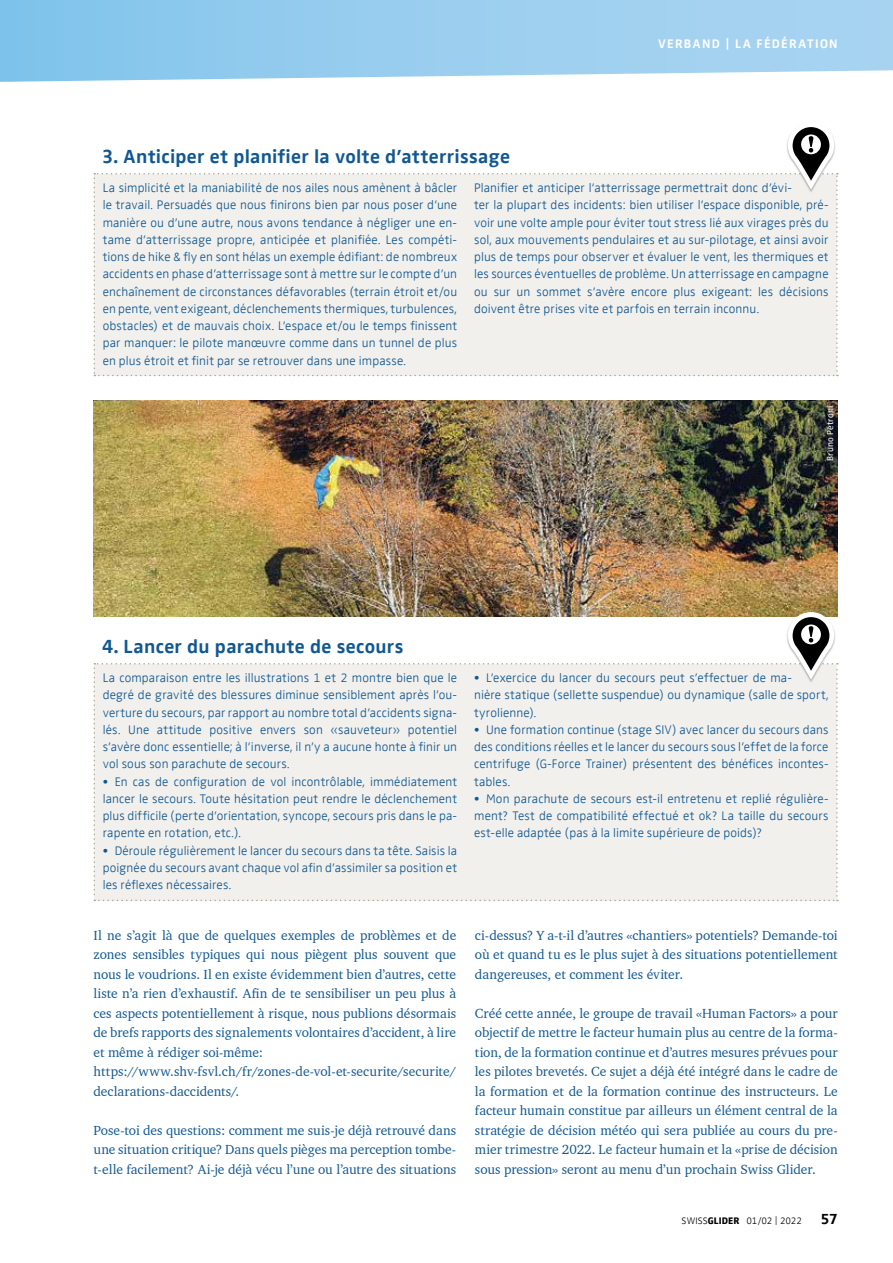
<style>
.page{position:relative;width:893px;height:1263px;background:#fff}
.page>*{position:absolute;margin:0;border:0;box-sizing:border-box;transform-origin:0 0}
.t1{font:700 19.5px "Zwo Offc Pro";letter-spacing:.015em;color:#115892}
.t2{font:700 15px "Zwo Offc Pro";color:#000}
.t3{font:13.5px/19.5px "Charter BT";color:#115892;text-align:justify}
.t4{font:300 12.75px/17.2px "Zwo Offc Pro";letter-spacing:.01em;color:#115892;text-align:justify}
.t5{font:700 12.75px "Zwo Offc Pro";letter-spacing:.1em;color:#fff}
.t6{font:300 9.75px "Zwo Offc Pro";letter-spacing:-.015em;color:#000}
.t7{font:9px "Zwo Offc Pro";letter-spacing:.02em;color:#fff}
.s1{font-weight:800}
</style>
<div class="page">
<img style="left:94px;top:401px;width:744px;height:211px">
<svg style="left:0;top:0;width:893px;height:82px;background:#9ed0ef"></svg>
<svg style="left:94px;top:127px;width:744px;height:249px"></svg>
<svg style="left:94px;top:612px;width:744px;height:289px"></svg>
<h1 class="t1" style="left:102px;top:142px;width:409px">3. Anticiper et planifier la volte d’atterrissage</h1>
<p class="t5" style="left:658px;top:34px;width:181px">VERBAND | LA FÉDÉRATION</p>
<p class="t4" style="left:103px;top:178px;width:356px">La simplicité et la maniabilité de nos ailes nous amènent à bâcler le travail. Persuadés que nous finirons bien par nous poser d’une manière ou d’une autre, nous avons tendance à négliger une en&shy;tame d’atterrissage propre, anticipée et planifiée. Les compéti&shy;tions de hike &amp; fly en sont hélas un exemple édifiant: de nombreux accidents en phase d’atterrissage sont à mettre sur le compte d’un enchaînement de circonstances défavorables (terrain étroit et/ou en pente, vent exigeant, déclenchements thermiques, turbulences, obstacles) et de mauvais choix. L’espace et/ou le temps finissent par manquer: le pilote manœuvre comme dans un tunnel de plus en plus étroit et finit par se retrouver dans une impasse.</p>
<p class="t4" style="left:474px;top:178px;width:356px;text-align:left">Planifier et anticiper l’atterrissage permettrait donc d’évi-<br>ter la plupart des incidents: bien utiliser l’espace disponible, pré&shy;voir une volte ample pour éviter tout stress lié aux virages près du sol, aux mouvements pendulaires et au sur-pilotage, et ainsi avoir plus de temps pour observer et évaluer le vent, les thermiques et les sources éventuelles de problème. Un atterrissage en campagne ou sur un sommet s’avère encore plus exigeant: les décisions doivent être prises vite et parfois en terrain inconnu.</p>
<p class="t7" style="left:823px;top:461px;width:56px;rotate:-90deg">Bruno Petroni</p>
<h1 class="t1" style="left:102px;top:632px;width:303px">4. Lancer du parachute de secours</h1>
<p class="t4" style="left:103px;top:668px;width:356px">La comparaison entre les illustrations 1 et 2 montre bien que le degré de gravité des blessures diminue sensiblement après l’ou&shy;verture du secours, par rapport au nombre total d’accidents signa&shy;lés. Une attitude positive envers son «sauveteur» potentiel s’avère donc essentielle; à l’inverse, il n’y a aucune honte à finir un vol sous son parachute de secours.</p>
<p class="t4" style="left:103px;top:772px;width:356px">• En cas de configuration de vol incontrôlable, immédiatement lancer le secours. Toute hésitation peut rendre le déclenchement plus difficile (perte d’orientation, syncope, secours pris dans le pa&shy;rapente en rotation, etc.).</p>
<p class="t4" style="left:103px;top:841px;width:356px">• Déroule régulièrement le lancer du secours dans ta tête. Saisis la poignée du secours avant chaque vol afin d’assimiler sa position et les réflexes nécessaires.</p>
<p class="t3" style="left:94px;top:925px;width:364px;text-align:left">Il ne s’agit là que de quelques exemples de problèmes et de zones sensibles typiques qui nous piègent plus souvent que nous le voudrions. Il en existe évidemment bien d’autres, cette liste n’a rien d’exhaustif. Afin de te sensibiliser un peu plus à ces aspects potentiellement à risque, nous publions désormais de brefs rapports des signalements volontaires d’accident, à lire et même à rédiger soi-même: https://www.shv-fsvl.ch/fr/zones-de-vol-et-securite/securite/ declarations-daccidents/.</p>
<p class="t3" style="left:94px;top:1120px;width:364px">Pose-toi des questions: comment me suis-je déjà retrouvé dans une situation critique? Dans quels pièges ma perception tombe&shy;t-elle facilement? Ai-je déjà vécu l’une ou l’autre des situations</p>
<p class="t4" style="left:474px;top:668px;width:356px;text-align:left">• L’exercice du lancer du secours peut s’effectuer de ma-<br>nière statique (sellette suspendue) ou dynamique (salle de sport, tyrolienne).</p>
<p class="t4" style="left:474px;top:720px;width:356px">• Une formation continue (stage SIV) avec lancer du secours dans des conditions réelles et le lancer du secours sous l’effet de la force centrifuge (G-Force Trainer) présentent des bénéfices incontes&shy;tables.</p>
<p class="t4" style="left:474px;top:789px;width:356px">• Mon parachute de secours est-il entretenu et replié régulière&shy;ment? Test de compatibilité effectué et ok? La taille du secours est-elle adaptée (pas à la limite supérieure de poids)?</p>
<p class="t3" style="left:475px;top:925px;width:364px">ci-dessus? Y a-t-il d’autres «chantiers» potentiels? Demande-toi où et quand tu es le plus sujet à des situations potentiellement dangereuses, et comment les éviter.</p>
<p class="t3" style="left:475px;top:1003px;width:364px">Créé cette année, le groupe de travail «Human Factors» a pour objectif de mettre le facteur humain plus au centre de la forma&shy;tion, de la formation continue et d’autres mesures prévues pour les pilotes brevetés. Ce sujet a déjà été intégré dans le cadre de la formation et de la formation continue des instructeurs. Le facteur humain constitue par ailleurs un élément central de la stratégie de décision météo qui sera publiée au cours du pre&shy;mier trimestre 2022. Le facteur humain et la «prise de décision sous pression» seront au menu d’un prochain Swiss Glider.</p>
<p class="t6" style="left:682px;top:1213px;width:122px">SWISS<span class="s1">GLIDER</span> 01/02 | 2022</p>
<p class="t2" style="left:821px;top:1207px;width:18px">57</p>
</div>
